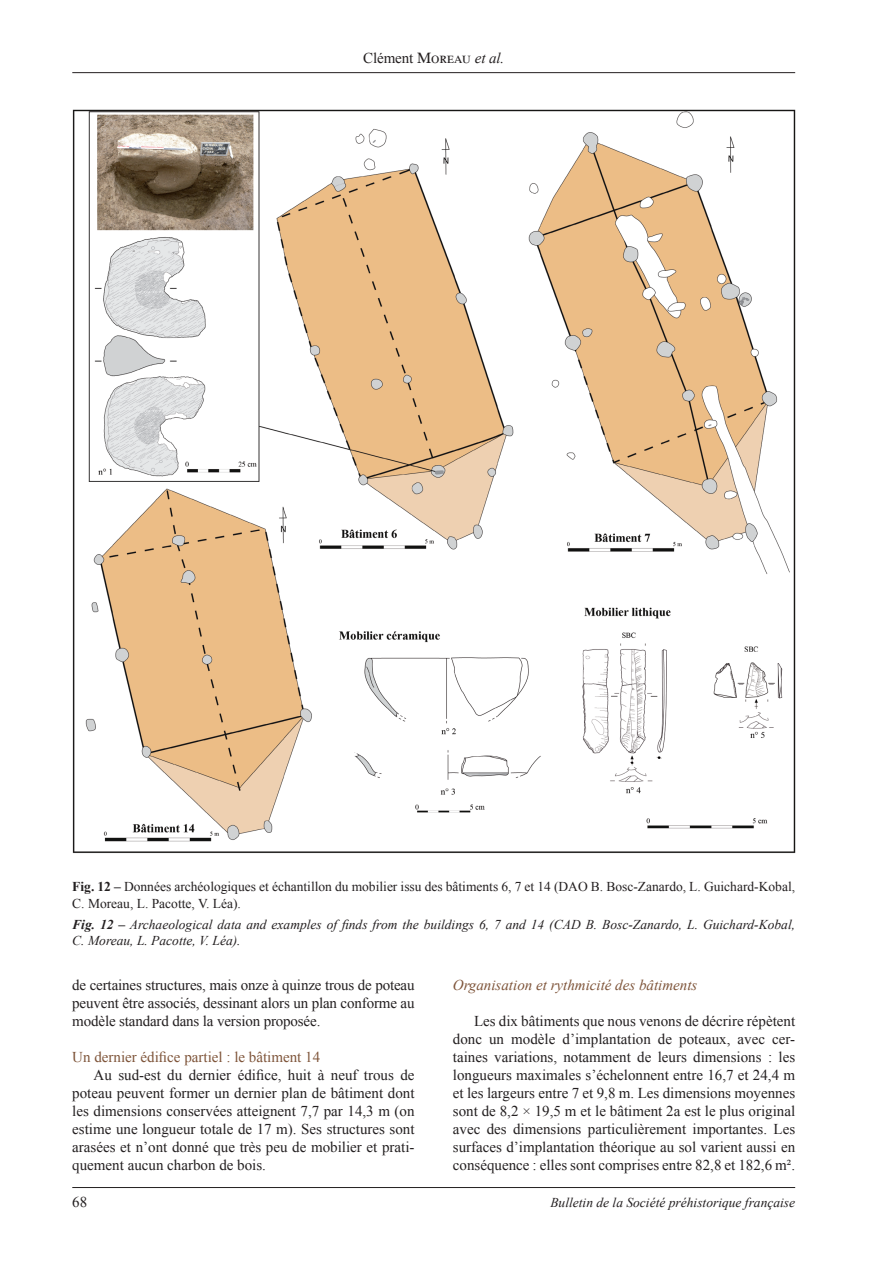
<style>
.page{position:relative;width:893px;height:1263px;background:#fff}
.page>*{position:absolute;margin:0;border:0;box-sizing:border-box;transform-origin:0 0}
.t1{font:15px/18px "Times New Roman";color:#231f20;text-align:justify}
.Titre_4{font:15px "Times New Roman";color:#7e5439}
.Titre_3{font:italic 15px "Times New Roman";color:#7e5439}
.Figures{font:italic 13.5px/16.5px "Times New Roman";color:#231f20}
.Figures-2{font:13.5px/16.5px "Times New Roman";color:#231f20}
.s1{font-family:"Times Ten Roman SC"}
.s2{font-style:italic}
.s3{font-weight:700}
</style>
<div class="page">
<hr style="left:72px;top:72px;width:723px;height:1px;background:#231f20">
<hr style="left:72px;top:1187px;width:723px;height:1px;background:#231f20">
<img style="left:72px;top:109px;width:723px;height:744px">
<p class="t1" style="left:363px;top:49px;width:143px">Clément <span class="s1">Moreau</span> <span class="s2">et al.</span></p>
<p class="Figures-2" style="left:72px;top:878px;width:724px"><span class="s3">Fig. 12 –</span> Données archéologiques et échantillon du mobilier issu des bâtiments 6, 7 et 14 (DAO B. Bosc-Zanardo, L. Guichard-Kobal,<br>C. Moreau, L. Pacotte, V. Léa).</p>
<p class="Figures" style="left:72px;top:915px;width:724px"><span class="s3">Fig. 12 –</span> Archaeological data and examples of finds from the buildings 6, 7 and 14 (CAD B. Bosc-Zanardo, L. Guichard-Kobal,<br>C. Moreau, L. Pacotte, V. Léa).</p>
<p class="t1" style="left:72px;top:976px;width:344px">de certaines structures, mais onze à quinze trous de poteau peuvent être associés, dessinant alors un plan conforme au modèle standard dans la version proposée.</p>
<p class="Titre_4" style="left:72px;top:1047px;width:249px">Un dernier édifice partiel : le bâtiment 14</p>
<p class="t1" style="left:72px;top:1066px;width:344px;text-indent:21px">Au sud-est du dernier édifice, huit à neuf trous de poteau peuvent former un dernier plan de bâtiment dont les dimensions conservées atteignent 7,7 par 14,3 m (on estime une longueur totale de 17 m). Ses structures sont arasées et n’ont donné que très peu de mobilier et prati&shy;quement aucun charbon de bois.</p>
<p class="Titre_3" style="left:453px;top:975px;width:246px">Organisation et rythmicité des bâtiments</p>
<p class="t1" style="left:453px;top:1012px;width:344px;text-indent:21px">Les dix bâtiments que nous venons de décrire répètent donc un modèle d’implantation de poteaux, avec cer&shy;taines variations, notamment de leurs dimensions : les longueurs maximales s’échelonnent entre 16,7 et 24,4 m et les largeurs entre 7 et 9,8 m. Les dimensions moyennes sont de 8,2 × 19,5 m et le bâtiment 2a est le plus original avec des dimensions particulièrement importantes. Les surfaces d’implantation théorique au sol varient aussi en conséquence : elles sont comprises entre 82,8 et 182,6 m².</p>
<p class="t1" style="left:72px;top:1193px;width:16px">68</p>
<p class="Figures" style="left:550px;top:1194px;width:246px">Bulletin de la Société préhistorique française</p>
</div>
